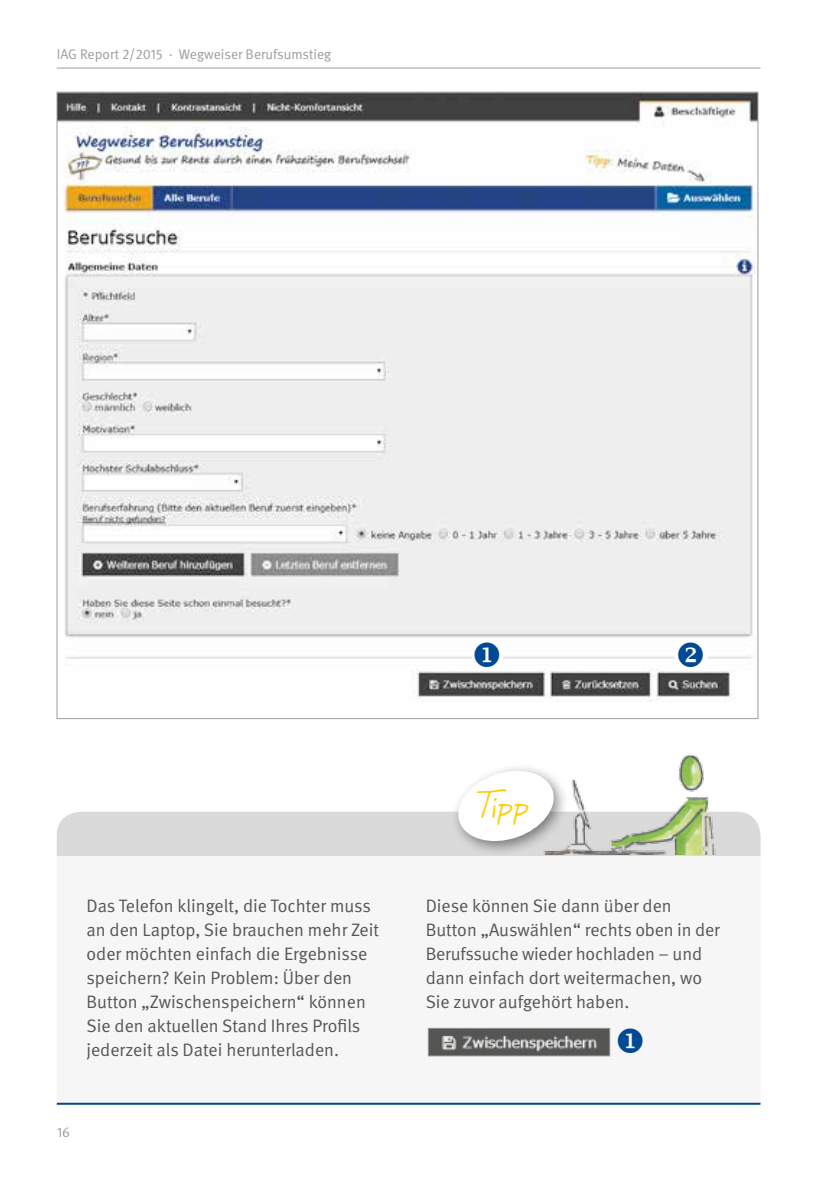
<style>
.page{position:relative;width:840px;height:1191px;background:#fff}
.page>*{position:absolute;margin:0;border:0;box-sizing:border-box;transform-origin:0 0}
.t1{font:32px "Felix Hoffmann";color:#fc0}
.t2{font:18px/24.2px "DGUV Meta";color:#575756}
.t3{font:14px "DGUV Meta";color:#9d9d9c}
</style>
<div class="page">
<img style="left:59px;top:94px;width:696px;height:605px">
<div style="left:57px;top:855px;width:703px;height:202px;background:#f6f6f6"></div>
<div style="left:57px;top:811px;width:703px;height:44px;background:#dadada"></div>
<div style="left:450px;top:763px;width:119px;height:94px;background:#000;opacity:.45"></div>
<svg style="left:453px;top:766px;width:85px;height:80px"></svg>
<hr style="left:57px;top:1102px;width:703px;height:2px;background:#004994">
<img style="left:538px;top:689px;width:179px;height:166px">
<img style="left:429px;top:1030px;width:178px;height:24px">
<div style="left:427px;top:1028px;width:182px;height:28px;border:1px solid #9d9d9c"></div>
<div style="left:471px;top:640px;width:31px;height:30px;background:#fff"></div>
<div style="left:675px;top:640px;width:32px;height:29px;background:#fff"></div>
<hr style="left:57px;top:68px;width:703px;height:1px;background:#9d9d9c">
<svg style="left:617px;top:1027px;width:25px;height:25px"></svg>
<p class="t3" style="left:57px;top:46px;width:276px">IAG Report 2/2015 · Wegweiser Berufsumstieg</p>
<h1 class="t1" style="left:478px;top:788px;width:52px">Tipp</h1>
<p class="t2" style="left:86px;top:893px;width:294px">Das Telefon klingelt, die Tochter muss an den Laptop, Sie brauchen mehr Zeit oder möchten einfach die Ergebnisse speichern? Kein Problem: Über den Button „Zwischenspeichern“ können Sie den aktuellen Stand Ihres Profils jederzeit als Datei herunterladen.</p>
<p class="t2" style="left:425px;top:893px;width:295px">Diese können Sie dann über den Button „Auswählen“ rechts oben in der Berufssuche wieder hochladen – und dann einfach dort weitermachen, wo Sie zuvor aufgehört haben.</p>
<p class="t3" style="left:57px;top:1123px;width:15px">16</p>
</div>
